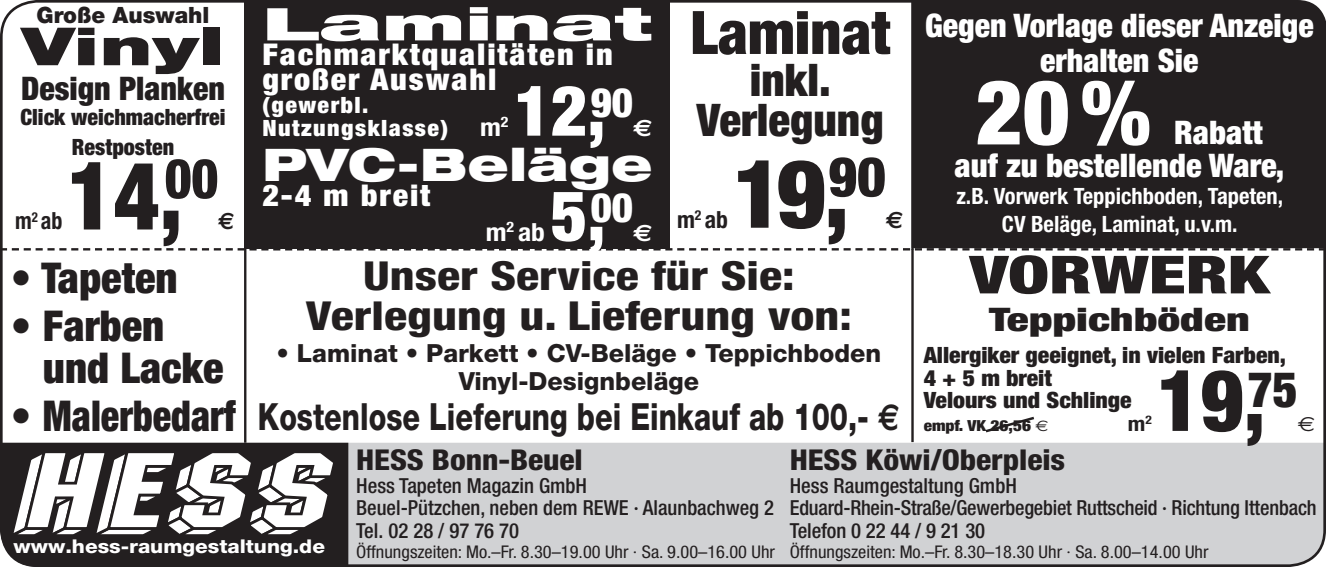
<style>
.page{position:relative;width:1326px;height:567px;background:#fff}
.page>*{position:absolute;margin:0;border:0;box-sizing:border-box;transform-origin:0 0}
.t1{font:900 condensed 95px "Helvetica Neue";color:#231f20}
.t2{font:900 condensed 95px "Helvetica Neue";color:#231f20;scale:.93 1}
.t3{font:900 condensed 90px "Helvetica Neue";color:#fff}
.t4{font:900 condensed 85.5px "Helvetica Neue";color:#231f20}
.t5{font:900 condensed 70px "Helvetica Neue";color:#fff}
.t6{font:900 condensed 60px "Helvetica Neue";color:#231f20}
.t7{font:900 condensed 55px "Helvetica Neue";color:#231f20;scale:.93 1}
.t8{font:900 condensed 52.5px "Helvetica Neue";color:#231f20;scale:1.4 1}
.t9{font:900 52.5px "Helvetica Neue";color:#231f20;scale:1.57 1}
.t10{font:900 condensed 45px/40px "Helvetica Neue";color:#231f20;text-align:center}
.t11{font:900 expanded 45px "Helvetica Neue";letter-spacing:.01em;color:#fff;scale:1.05 1}
.t12{font:900 expanded 45px "Helvetica Neue";letter-spacing:.01em;color:#fff;scale:1.59 1}
.t13{font:900 condensed 42.5px/42.5px "Helvetica Neue";color:#231f20}
.t14{font:800 condensed 40px/40px "Helvetica Neue";color:#231f20;text-align:center;scale:1.2 1}
.t15{font:800 37.5px "Helvetica Neue";color:#231f20;scale:.77 1}
.t16{font:900 condensed 32.5px/35px "Helvetica Neue";color:#fff;text-align:center}
.t17{font:900 condensed 32.5px "Helvetica Neue";color:#231f20}
.t18{font:900 condensed 32.5px "Helvetica Neue";color:#231f20;scale:1.4 1}
.t19{font:900 condensed 30px/25px "Helvetica Neue";letter-spacing:.06em;color:#fff;scale:1.07 1}
.t20{font:800 condensed 28.75px "Helvetica Neue";letter-spacing:-.005em;color:#231f20;scale:1.1 1}
.t21{font:800 25px/27.5px "Helvetica Neue";color:#231f20;text-align:center}
.t22{font:700 condensed 25px "Helvetica Neue";color:#fff;scale:1.1 1}
.t23{font:700 condensed 23.75px "Helvetica Neue";color:#231f20}
.t24{font:700 condensed 23.75px "Helvetica Neue";color:#231f20;scale:.93 1}
.t25{font:700 23.75px "Euro Sans";color:#fff;scale:1.1 1}
.t26{font:700 23.75px "Euro Sans";color:#231f20}
.t27{font:700 23.75px "Euro Sans";color:#231f20;scale:.93 1}
.t28{font:900 condensed 22.5px/22.5px "Helvetica Neue";color:#231f20;scale:1.06 1}
.t29{font:700 condensed 22.5px/27.5px "Helvetica Neue";color:#fff;text-align:center}
.t30{font:900 condensed 22.5px/30px "Helvetica Neue";color:#231f20;text-align:center}
.t31{font:900 condensed 22.5px/22.8px "Helvetica Neue";letter-spacing:.06em;color:#fff;scale:1.07 1}
.t32{font:900 22.5px "Helvetica Neue";color:#231f20}
.t33{font:500 condensed 20.75px/22.5px "Helvetica Neue";color:#231f20}
.t34{font:700 condensed 20.5px "Helvetica Neue";color:#231f20;scale:1.13 1}
.t35{font:20.5px "Euro Sans";color:#231f20;scale:1.13 1}
.t36{font:800 19px "Helvetica Neue";color:#fff;scale:1.09 1}
.t37{font:condensed 17.5px "Helvetica Neue";color:#231f20;scale:1.05 1}
.t38{font:900 condensed 15.25px "Helvetica Neue";color:#231f20;scale:1.13 1}
.s1{font-family:"Euro Sans";font-weight:700}
.s2{font-family:"Euro Sans";font-weight:400;font-stretch:normal}
</style>
<div class="page">
<div style="left:244px;top:0;width:426px;height:248px;background:#231f20"></div>
<div style="left:348px;top:443px;width:977px;height:124px;background:#d1d2d4"></div>
<div style="left:2px;top:443px;width:346px;height:124px;background:#231f20"></div>
<hr style="left:244px;top:0;width:2px;height:443px;background:#231f20">
<svg style="left:4px;top:248px;width:1317px;height:2px"></svg>
<div style="left:913px;top:0;width:412px;height:248px;background:#231f20"></div>
<hr style="left:911px;top:0;width:2px;height:250px;background:#231f20">
<hr style="left:911px;top:249px;width:2px;height:193px;background:#231f20">
<svg style="left:0;top:448px;width:342px;height:93px"></svg>
<svg style="left:985px;top:416px;width:49px;height:17px"></svg>
<p class="t32" style="left:36px;top:1px;width:174px">Große Auswahl</p>
<h3 class="t9" style="left:21px;top:15px;width:131px">Vinyl</h3>
<h3 class="t17" style="left:21px;top:69px;width:205px">Design Planken</h3>
<p class="t30" style="left:20px;top:102px;width:207px">Click weichmacherfrei<br>Restposten</p>
<h3 class="t7" style="left:165px;top:145px;width:59px">00</h3>
<h1 class="t2" style="left:68px;top:137px;width:125px">14,</h1>
<p class="t24" style="left:15px;top:207px;width:53px">m<sup>2</sup> ab</p>
<p class="t27" style="left:218px;top:207px;width:19px">4</p>
<h3 class="t13" style="left:11px;top:256px;width:168px">• Tapeten</h3>
<h3 class="t13" style="left:43px;top:303px;width:182px;text-indent:-32px">• Farben und Lacke</h3>
<h3 class="t13" style="left:11px;top:393px;width:226px">• Malerbedarf</h3>
<h3 class="t12" style="left:262px;top:-5px;width:247px">Laminat</h3>
<h3 class="t19" style="left:262px;top:42px;width:329px">Fachmarktqualitäten in großer Auswahl</h3>
<p class="t31" style="left:262px;top:93px;width:175px">(gewerbl.<br>Nutzungsklasse)</p>
<h3 class="t5" style="left:514px;top:68px;width:120px">12,<sup>90</sup></h3>
<p class="t22" style="left:480px;top:112px;width:27px">m<sup>2</sup></p>
<p class="t25" style="left:633px;top:114px;width:19px">4</p>
<h3 class="t11" style="left:262px;top:135px;width:373px">PVC-Beläge</h3>
<h3 class="t19" style="left:262px;top:182px;width:158px">2-4 m breit</h3>
<h3 class="t5" style="left:551px;top:173px;width:84px">5,<sup>00</sup></h3>
<p class="t22" style="left:485px;top:217px;width:55px">m<sup>2</sup> ab</p>
<p class="t25" style="left:633px;top:219px;width:19px">4</p>
<h3 class="t6" style="left:690px;top:-4px;width:202px">Laminat</h3>
<h3 class="t10" style="left:696px;top:60px;width:188px">inkl.<br>Verlegung</h3>
<p class="t23" style="left:677px;top:205px;width:53px">m<sup>2</sup> ab</p>
<h1 class="t1" style="left:733px;top:135px;width:154px">19,<sup>90</sup></h1>
<p class="t26" style="left:885px;top:206px;width:19px">4</p>
<h3 class="t14" style="left:306px;top:255px;width:456px">Unser Service für Sie:<br>Verlegung u. Lieferung von:</h3>
<p class="t21" style="left:276px;top:340px;width:606px">• Laminat • Parkett • CV-Beläge • Teppichboden<br>Vinyl-Designbeläge</p>
<h3 class="t15" style="left:258px;top:394px;width:835px">Kostenlose Lieferung bei Einkauf ab 100,- <span class="s1">4</span></h3>
<h3 class="t16" style="left:925px;top:7px;width:390px">Gegen Vorlage dieser Anzeige erhalten Sie</h3>
<h2 class="t3" style="left:975px;top:57px;width:176px">20%</h2>
<h3 class="t16" style="left:954px;top:116px;width:331px;line-height:32.5px;text-align:left;text-indent:220px">Rabatt auf zu bestellende Ware,</h3>
<p class="t29" style="left:956px;top:182px;width:328px">z.B. Vorwerk Teppichboden, Tapeten,<br>CV Beläge, Laminat, u.v.m.</p>
<h3 class="t8" style="left:969px;top:242px;width:215px">VORWERK</h3>
<h3 class="t18" style="left:988px;top:299px;width:188px">Teppichböden</h3>
<p class="t28" style="left:923px;top:344px;width:343px">Allergiker geeignet, in vielen Farben,<br>4 + 5 m breit<br>Velours und Schlinge</p>
<p class="t38" style="left:923px;top:416px;width:112px">empf. VK 26,56 <span class="s2">E</span></p>
<p class="t34" style="left:1127px;top:411px;width:23px">m<sup>2</sup></p>
<h3 class="t4" style="left:1157px;top:348px;width:142px">19,<sup>75</sup></h3>
<p class="t35" style="left:1297px;top:412px;width:17px">4</p>
<p class="t36" style="left:14px;top:535px;width:287px">www.hess-raumgestaltung.de</p>
<h3 class="t20" style="left:356px;top:442px;width:207px">HESS Bonn-Beuel</h3>
<p class="t33" style="left:356px;top:474px;width:419px">Hess Tapeten Magazin GmbH<br>Beuel-Pützchen, neben dem REWE · Alaunbachweg 2<br>Tel. 02 28 / 97 76 70</p>
<p class="t37" style="left:356px;top:541px;width:400px">Öffnungszeiten: Mo.–Fr. 8.30–19.00 Uhr · Sa. 9.00–16.00 Uhr</p>
<h3 class="t20" style="left:789px;top:442px;width:252px">HESS Köwi/Oberpleis</h3>
<p class="t33" style="left:789px;top:474px;width:528px">Hess Raumgestaltung GmbH<br>Eduard-Rhein-Straße/Gewerbegebiet Ruttscheid · Richtung Ittenbach<br>Telefon 0 22 44 / 9 21 30</p>
<p class="t37" style="left:789px;top:541px;width:400px">Öffnungszeiten: Mo.–Fr. 8.30–18.30 Uhr · Sa. 8.00–14.00 Uhr</p>
</div>
